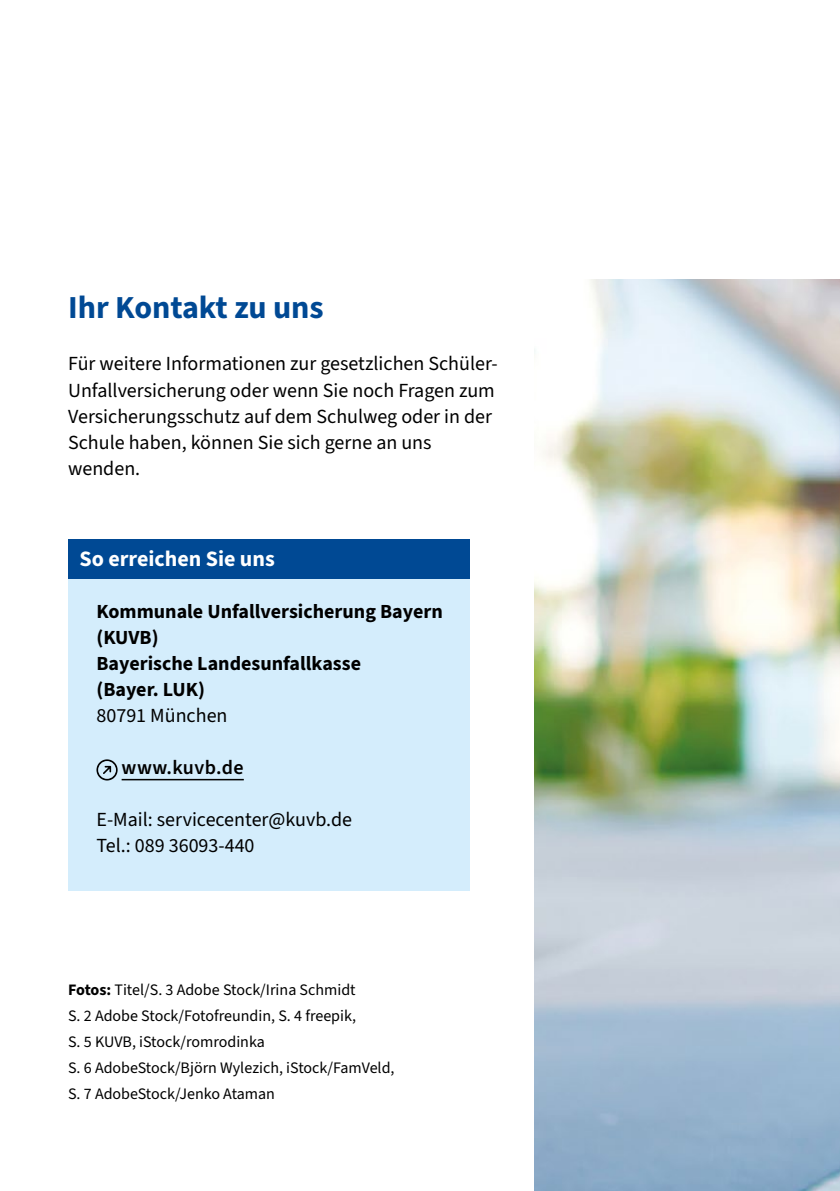
<style>
.page{position:relative;width:840px;height:1191px;background:#fff}
.page>*{position:absolute;margin:0;border:0;box-sizing:border-box;transform-origin:0 0}
.Blaue_Überschrift_H2_16_pt_GL{font:700 32px "Source Sans 3";color:#004994}
._02_Überschriften_Inhalt_Zwischenüberschr{font:700 22px "Source Sans 3";color:#fff}
._03_Fließtext_Fließtext_Sans_Info_Card_10{font:20px/26px "Source Sans 3";color:#000}
._03_Fließtext_Adresse{font:700 20px/26px "Source Sans 3";color:#000}
._03_Fließtext_Adresse-2{font:20px/26px "Source Sans 3";color:#000}
._03_Fließtext_Adresse-3{font:600 20px "Source Sans 3";letter-spacing:.02em;color:#000}
._03_Fließtext_Marginaltext_8_pt{font:16px/26px "Source Sans 3";color:#000}
.s1{font-weight:700}
</style>
<div class="page">
<div style="left:68px;top:578px;width:401px;height:312px;background:#d4edfc"></div>
<hr style="left:122px;top:779px;width:122px;height:1px;background:#000">
<svg style="left:96px;top:759px;width:22px;height:21px"></svg>
<div style="left:68px;top:539px;width:401px;height:39px;background:#004994"></div>
<img style="left:534px;top:279px;width:305px;height:912px">
<p class="Blaue_Überschrift_H2_16_pt_GL" style="left:68px;top:287px;width:257px">Ihr Kontakt zu uns</p>
<p class="_03_Fließtext_Fließtext_Sans_Info_Card_10" style="left:68px;top:351px;width:431px">Für weitere Informationen zur gesetzlichen Schüler-Unfallversicherung oder wenn Sie noch Fragen zum Versicherungsschutz auf dem Schulweg oder in der Schule haben, können Sie sich gerne an uns wenden.</p>
<p class="_02_Überschriften_Inhalt_Zwischenüberschr" style="left:79px;top:544px;width:197px">So erreichen Sie uns</p>
<p class="_03_Fließtext_Adresse" style="left:96px;top:598px;width:347px">Kommunale Unfallversicherung Bayern (KUVB)<br>Bayerische Landesunfallkasse<br>(Bayer. LUK)</p>
<p class="_03_Fließtext_Adresse-2" style="left:96px;top:702px;width:132px">80791 München</p>
<p class="_03_Fließtext_Adresse-3" style="left:122px;top:754px;width:124px">www.kuvb.de</p>
<p class="_03_Fließtext_Adresse-2" style="left:96px;top:806px;width:257px">E-Mail: servicecenter@kuvb.de<br>Tel.: 089 36093-440</p>
<p class="_03_Fließtext_Marginaltext_8_pt" style="left:68px;top:976px;width:328px"><span class="s1">Fotos:</span> Titel/S. 3 Adobe Stock/Irina Schmidt<br>S. 2 Adobe Stock/Fotofreundin, S. 4 freepik,<br>S. 5 KUVB, iStock/romrodinka<br>S. 6 AdobeStock/Bjö rn Wylezich, iStock/FamVeld, S. 7 AdobeStock/Jenko Ataman</p>
</div>
